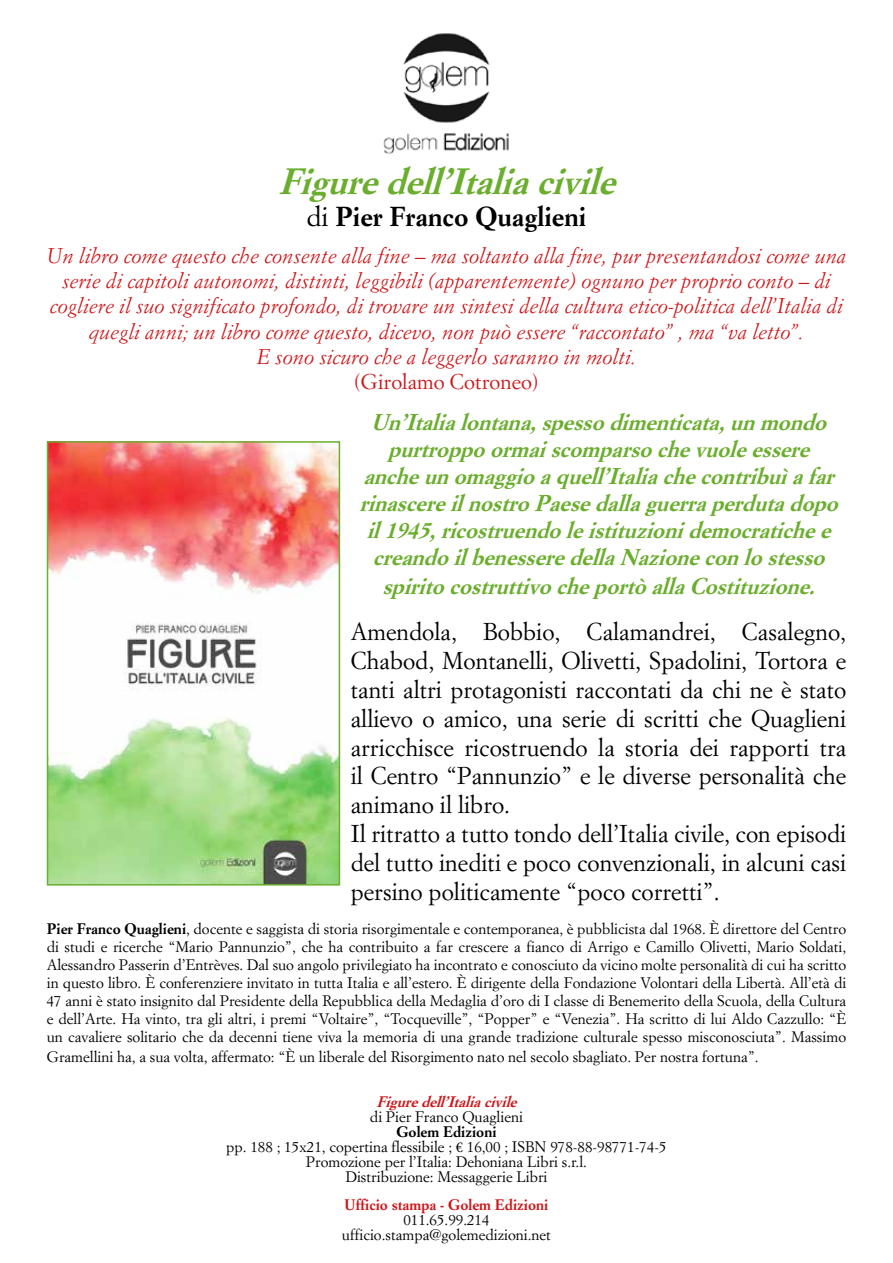
<style>
.page{position:relative;width:893px;height:1263px;background:#fff}
.page>*{position:absolute;margin:0;border:0;box-sizing:border-box;transform-origin:0 0}
.t1{font:italic 700 36px "Simoncini Garamond";color:#6bae2e}
.t2{font:700 27px "Simoncini Garamond";color:#000}
.t3{font:24px/28.8px "Simoncini Garamond";color:#000}
.t4{font:italic 700 22.5px/27.3px "Simoncini Garamond";color:#6bae2e;text-align:center}
.t5{font:italic 21px/25.2px "Simoncini Garamond";color:#cd171a;text-align:center}
.t6{font:21px "Simoncini Garamond";color:#cd171a}
.t7{font:15px/18px "Simoncini Garamond";color:#000;text-align:center}
.t8{font:700 15px "Simoncini Garamond";color:#cd171a}
.t9{font:italic 700 15px "Simoncini Garamond";color:#cd171a}
.s1{font-weight:400}
.s2{font-weight:700}
.s3{font-family:"Minion Pro"}
</style>
<div class="page">
<img style="left:383px;top:33px;width:126px;height:121px">
<img style="left:50px;top:444px;width:287px;height:438px">
<div style="left:47px;top:441px;width:293px;height:444px;border:2px solid #6bae2e"></div>
<h1 class="t1" style="left:278px;top:159px;width:351px">Figuredell’Italiacivile</h1>
<h2 class="t2" style="left:307px;top:200px;width:281px"><span class="s1">di</span> Pier Franco Quaglieni</h2>
<p class="t5" style="left:47px;top:243px;width:801px">Un libro come questo che consente alla fine – ma soltanto alla fine, pur presentandosi come una serie di capitoli autonomi, distinti, leggibili (apparentemente) ognuno per proprio conto – di cogliere il suo significato profondo, di trovare un sintesi della cultura etico-politica dell’Italia di quegli anni; un libro come questo, dicevo, non può essere “raccontato” , ma “va letto”.<br>E sono sicuro che a leggerlo saranno in molti.</p>
<h3 class="t6" style="left:354px;top:369px;width:186px">(Girolamo Cotroneo)</h3>
<p class="t4" style="left:359px;top:409px;width:488px">Un’Italialontana,spessodimenticata,unmondo purtroppoormaiscomparsochevuoleessere ancheunomaggioaquell’Italiachecontribuìafar rinascereilnostroPaesedallaguerraperdutadopo il1945,ricostruendoleistituzionidemocratichee creandoilbenesseredellaNazioneconlostesso spiritocostruttivocheportòallaCostituzione.</p>
<p class="t3" style="left:351px;top:617px;width:497px">Amendola, Bobbio, Calamandrei, Casalegno, Chabod, Montanelli, Olivetti, Spadolini, Tortora e tanti altri protagonisti raccontati da chi ne è stato allievo o amico, una serie di scritti che Quaglieni arricchisce ricostruendo la storia dei rapporti tra il Centro “Pannunzio” e le diverse personalità che animano il libro.<br>Il ritratto a tutto tondo dell’Italia civile, con episodi del tutto inediti e poco convenzionali, in alcuni casi persino politicamente “poco corretti”.</p>
<p class="t7" style="left:47px;top:920px;width:801px;text-align:justify"><span class="s2">Pier Franco Quaglieni</span>, docente e saggista di storia risorgimentale e contemporanea, è pubblicista dal 1968. È direttore del Centro di studi e ricerche “Mario Pannunzio”, che ha contribuito a far crescere a fianco di Arrigo e Camillo Olivetti, Mario Soldati, Alessandro Passerin d’Entrèves. Dal suo angolo privilegiato ha incontrato e conosciuto da vicino molte personalità di cui ha scritto in questo libro. È conferenziere invitato in tutta Italia e all’estero. È dirigente della Fondazione Volontari della Libertà. All’età di 47 anni è stato insignito dal Presidente della Repubblica della Medaglia d’oro di I classe di Benemerito della Scuola, della Cultura e dell’Arte. Ha vinto, tra gli altri, i premi “Voltaire”, “Tocqueville”, “Popper” e “Venezia”. Ha scritto di lui Aldo Cazzullo: “È un cavaliere solitario che da decenni tiene viva la memoria di una grande tradizione culturale spesso misconosciuta”. Massimo</p>
<p class="t7" style="left:47px;top:1047px;width:713px">Gramellini ha, a sua volta, affermato: “È un liberale del Risorgimento nato nel secolo sbagliato. Per nostra fortuna”.</p>
<p class="t9" style="left:376px;top:1092px;width:147px">Figuredell’Italiacivile</p>
<p class="t7" style="left:370px;top:1107px;width:154px">di Pier Franco Quaglieni</p>
<p class="t7" style="left:226px;top:1124px;width:442px;line-height:15px"><span class="s2">Golem Edizioni<br></span>pp. 188 ; 15x21, copertina flessibile ; <span class="s3">€</span> 16,00 ; ISBN 978-88-98771-74-5<br>Promozione per l’Italia: Dehoniana Libri s.r.l.<br>Distribuzione: Messaggerie Libri</p>
<p class="t8" style="left:345px;top:1195px;width:205px">Ufficio stampa - Golem Edizioni</p>
<p class="t7" style="left:342px;top:1212px;width:211px;line-height:15px">011.65.99.214 ufficio.stampa@golemedizioni.net</p>
</div>
